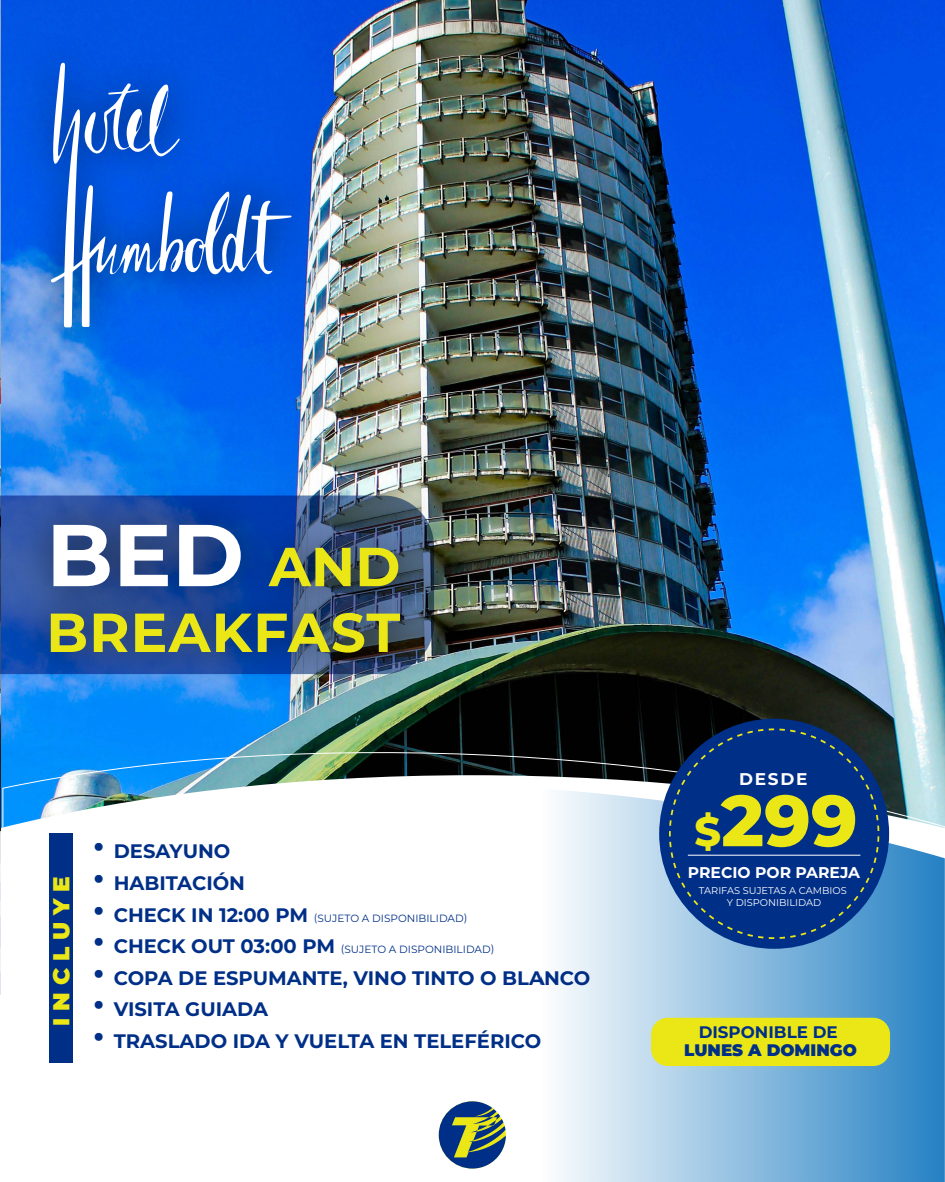
<style>
.page{position:relative;width:945px;height:1182px;background:#fff}
.page>*{position:absolute;margin:0;border:0;box-sizing:border-box;transform-origin:0 0}
.t1{font:700 87.5px "Montserrat";color:#fff}
.t2{font:800 72.01px "Montserrat";color:#ebe717}
.t3{font:700 54.77px "Montserrat";letter-spacing:.02em;color:#ebe717}
.t4{font:900 23.1px "Montserrat";letter-spacing:.3em;color:#ebe717}
.t5{font:700 19.51px "Montserrat";color:#002f87}
.t6{font:700 16.97px "Montserrat";letter-spacing:.1em;color:#fff}
.t7{font:900 16.71px "Montserrat";color:#002f87}
.t8{font:700 16.71px "Montserrat";color:#002f87}
.t9{font:700 15.58px "Montserrat";color:#fff}
.t10{font:10.5px "Montserrat";color:#002f87}
.t11{font:9.8px/11.8px "Montserrat";color:#fff;text-align:center}
.s1{font-size:54.77px;color:#ebe717}
.s2{font-size:31.68px}
.s3{font-weight:700;font-size:31.68px}
.s4{font-weight:700;font-size:19.51px}
.s5{font-size:41.12px}
</style>
<div class="page">
<img style="left:0;top:0;width:945px;height:775px">
<svg style="left:2px;top:746px;width:943px;height:423px"></svg>
<img style="left:0;top:10px;width:344px;height:370px">
<svg style="left:51px;top:63px;width:241px;height:264px;background:#2169de"></svg>
<svg style="left:84px;top:83px;width:96px;height:74px"></svg>
<svg style="left:541px;top:782px;width:404px;height:399px;background:#9cc5e2"></svg>
<div style="left:659px;top:718px;width:230px;height:230px;background:#002f87;border-radius:50%"></div>
<svg style="left:669px;top:728px;width:210px;height:210px"></svg>
<hr style="left:688px;top:854px;width:172px;height:1px;background:#fff">
<svg style="left:0;top:751px;width:1px;height:244px"></svg>
<img style="left:941px;top:503px;width:4px;height:45px">
<img style="left:936px;top:548px;width:9px;height:124px">
<img style="left:0;top:459px;width:469px;height:260px">
<div style="left:49px;top:832px;width:24px;height:230px;background:#002f87"></div>
<div style="left:651px;top:1017px;width:239px;height:48px;background:#ebe717;border-radius:17px"></div>
<svg style="left:439px;top:1101px;width:67px;height:67px"></svg>
<h1 class="t1" style="left:46px;top:492px;width:356px">BED <span class="s1">AND</span></h1>
<h3 class="t3" style="left:46px;top:593px;width:355px">BREAKFAST</h3>
<p class="t4" style="left:44px;top:1025px;width:151px;rotate:-90deg">INCLUYE</p>
<p class="t5" style="left:93px;top:837px;width:139px"><span class="s2">•</span> DESAYUNO</p>
<p class="t5" style="left:93px;top:868px;width:154px"><span class="s2">•</span> HABITACIÓN</p>
<p class="t10" style="left:93px;top:910px;width:376px"><span class="s3">•</span> <span class="s4">CHECK IN 12:00 PM</span> (SUJETO A DISPONIBILIDAD)</p>
<p class="t10" style="left:93px;top:942px;width:403px"><span class="s3">•</span> <span class="s4">CHECK OUT 03:00 PM</span> (SUJETO A DISPONIBILIDAD)</p>
<p class="t5" style="left:93px;top:963px;width:499px"><span class="s2">•</span> COPA DE ESPUMANTE, VINO TINTO O BLANCO</p>
<p class="t5" style="left:93px;top:994px;width:177px"><span class="s2">•</span> VISITA GUIADA</p>
<p class="t5" style="left:93px;top:1026px;width:450px"><span class="s2">•</span> TRASLADO IDA Y VUELTA EN TELEFÉRICO</p>
<p class="t6" style="left:739px;top:766px;width:70px">DESDE</p>
<h2 class="t2" style="left:694px;top:767px;width:165px"><span class="s5">$</span>299</h2>
<p class="t9" style="left:688px;top:861px;width:174px">PRECIO POR PAREJA</p>
<p class="t11" style="left:699px;top:884px;width:149px">TARIFAS SUJETAS A CAMBIOS<br>Y DISPONIBILIDAD</p>
<p class="t8" style="left:699px;top:1019px;width:140px">DISPONIBLE DE</p>
<p class="t7" style="left:684px;top:1037px;width:174px">LUNES A DOMINGO</p>
</div>
